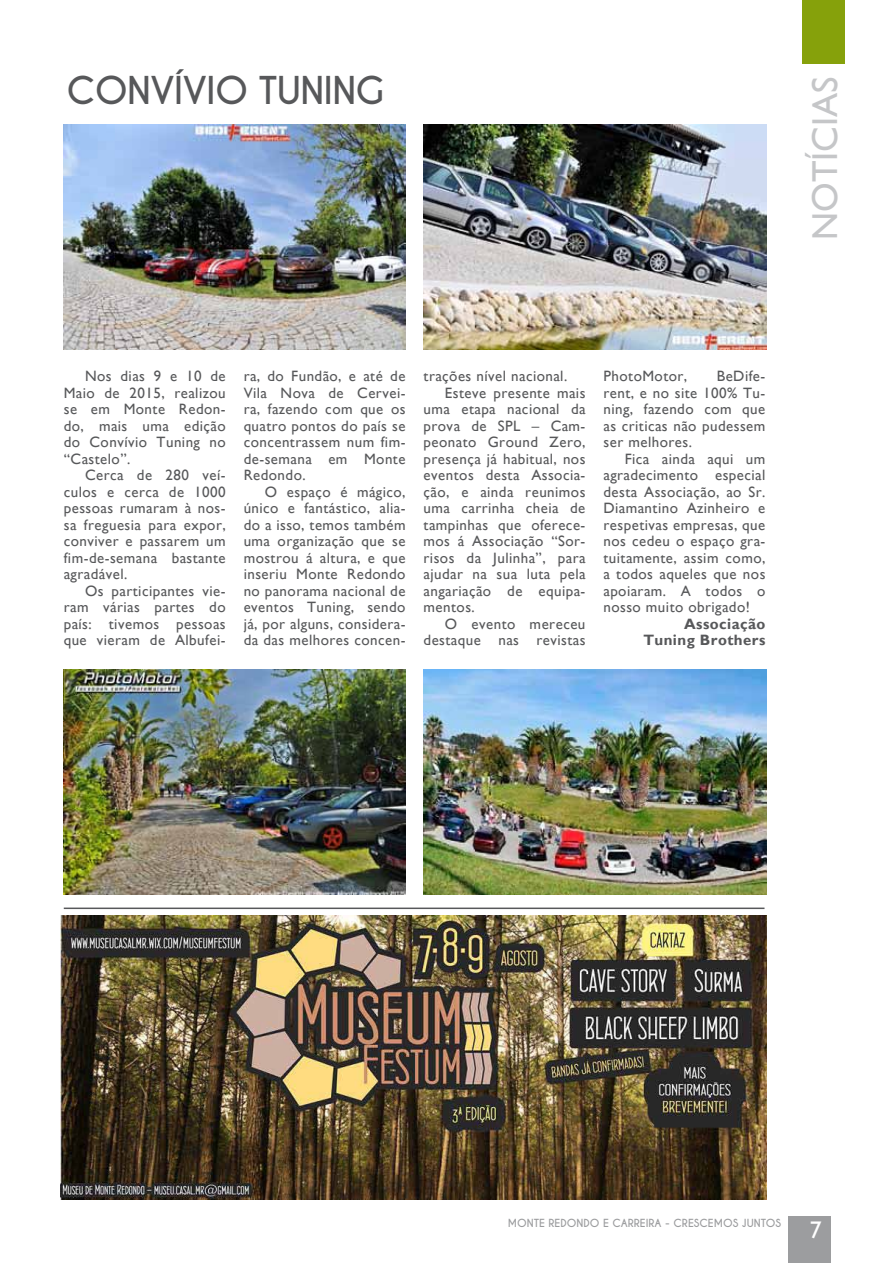
<style>
.page{position:relative;width:893px;height:1263px;background:#fff}
.page>*{position:absolute;margin:0;border:0;box-sizing:border-box;transform-origin:0 0}
.t1{font:700 36px "Caviar Dreams";letter-spacing:-.02em;color:#57585a}
.t2{font:36px "Gill Sans";color:#c5c6c8}
.t3{font:24px "Gill Sans";color:#fff}
.t4{font:15px/16.5px "Gill Sans";letter-spacing:.03em;color:#57585a;text-align:justify}
.t5{font:700 15px/16.5px "Gill Sans";letter-spacing:.03em;color:#57585a;text-align:right}
.t6{font:700 10.5px "Caviar Dreams";color:#9c9d9f}
</style>
<div class="page">
<div style="left:788px;top:1216px;width:43px;height:47px;background:#9c9d9f"></div>
<div style="left:802px;top:0;width:43px;height:63px;background:#86a10b"></div>
<img style="left:61px;top:915px;width:705px;height:284px">
<img style="left:64px;top:124px;width:342px;height:225px">
<img style="left:64px;top:670px;width:342px;height:225px">
<img style="left:424px;top:124px;width:342px;height:225px">
<img style="left:424px;top:670px;width:342px;height:225px">
<hr style="left:64px;top:907px;width:700px;height:2px;background:#57585a">
<h1 class="t1" style="left:67px;top:69px;width:320px">CONVÍVIO TUNING</h1>
<h1 class="t2" style="left:804px;top:240px;width:165px;rotate:-90deg">NOTÍCIAS</h1>
<p class="t4" style="left:64px;top:368px;width:163px;text-indent:21px">Nos dias 9 e 10 de Maio de 2015, realizou se em Monte Redon&shy;do, mais uma edição do Convívio Tuning no “Castelo”.</p>
<p class="t4" style="left:64px;top:467px;width:163px;text-indent:21px">Cerca de 280 veí&shy;culos e cerca de 1000 pessoas rumaram à nos&shy;sa freguesia para expor, conviver e passarem um fim-de-semana bastante agradável.</p>
<p class="t4" style="left:64px;top:582px;width:163px;text-indent:21px">Os participantes vie&shy;ram várias partes do país: tivemos pessoas que vieram de Albufei-</p>
<p class="t4" style="left:244px;top:368px;width:163px">ra, do Fundão, e até de Vila Nova de Cervei&shy;ra, fazendo com que os quatro pontos do país se concentrassem num fim&shy;de-semana em Monte Redondo.</p>
<p class="t4" style="left:244px;top:483px;width:163px;text-indent:21px">O espaço é mágico, único e fantástico, alia&shy;do a isso, temos também uma organização que se mostrou á altura, e que inseriu Monte Redondo no panorama nacional de eventos Tuning, sendo já, por alguns, considera&shy;da das melhores concen-</p>
<p class="t4" style="left:424px;top:368px;width:145px">trações nível nacional.</p>
<p class="t4" style="left:445px;top:384px;width:142px">Esteve presente mais</p>
<p class="t4" style="left:424px;top:401px;width:163px">uma etapa nacional da</p>
<p class="t4" style="left:424px;top:417px;width:163px">prova de SPL – Cam-</p>
<p class="t4" style="left:424px;top:434px;width:163px">peonato Ground Zero,</p>
<p class="t4" style="left:424px;top:450px;width:163px">presença já habitual, nos</p>
<p class="t4" style="left:424px;top:467px;width:163px">eventos desta Associa-</p>
<p class="t4" style="left:424px;top:483px;width:163px">ção, e ainda reunimos</p>
<p class="t4" style="left:424px;top:500px;width:163px">uma carrinha cheia de</p>
<p class="t4" style="left:424px;top:516px;width:163px">tampinhas que oferece-</p>
<p class="t4" style="left:424px;top:533px;width:163px">mos á Associação “Sor-</p>
<p class="t4" style="left:424px;top:549px;width:163px">risos da Julinha”, para</p>
<p class="t4" style="left:424px;top:566px;width:163px">ajudar na sua luta pela</p>
<p class="t4" style="left:424px;top:582px;width:163px">angariação de equipa-</p>
<p class="t4" style="left:424px;top:599px;width:53px">mentos.</p>
<p class="t4" style="left:445px;top:615px;width:142px">O evento mereceu</p>
<p class="t4" style="left:424px;top:632px;width:163px">destaque nas revistas</p>
<p class="t4" style="left:603px;top:368px;width:163px;text-indent:113px">BeDife&shy;rent, e no site 100% Tu&shy;ning, fazendo com que as criticas não pudessem ser melhores.</p>
<p class="t4" style="left:603px;top:450px;width:163px;text-indent:21px">Fica ainda aqui um agradecimento especial desta Associação, ao Sr.<br>Diamantino Azinheiro e respetivas empresas, que nos cedeu o espaço gra&shy;tuitamente, assim como, a todos aqueles que nos apoiaram. A todos o nosso muito obrigado!</p>
<p class="t5" style="left:643px;top:615px;width:124px">Associação<br>Tuning Brothers</p>
<p class="t4" style="left:603px;top:368px;width:85px">PhotoMotor,</p>
<p class="t6" style="left:508px;top:1217px;width:275px">MONTE REDONDO E CARREIRA - CRESCEMOS JUNTOS</p>
<h2 class="t3" style="left:810px;top:1216px;width:13px">7</h2>
</div>
